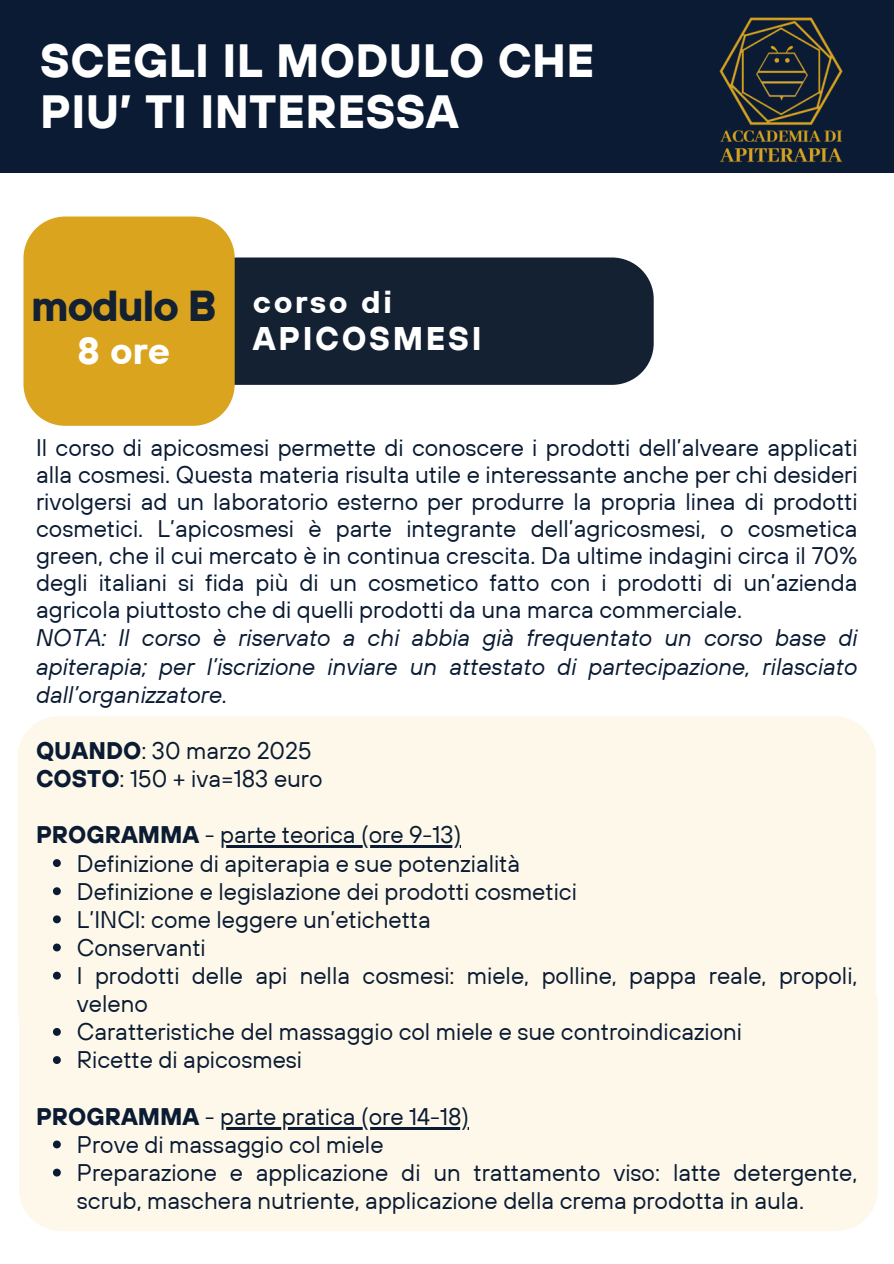
<style>
.page{position:relative;width:894px;height:1264px;background:#fff}
.page>*{position:absolute;margin:0;border:0;box-sizing:border-box;transform-origin:0 0}
.t1{font:700 46.5px/51.8px "TT Hoves";letter-spacing:.01em;color:#fff}
.t2{font:700 43.2px "TT Hoves";letter-spacing:-.035em;color:#142132}
.t3{font:700 37.5px "TT Hoves";color:#fff}
.t4{font:700 32.7px "TT Hoves";letter-spacing:.08em;color:#fff}
.t5{font:700 31.2px "TT Hoves";letter-spacing:.08em;color:#fff}
.t6{font:24px/27px "TT Hoves";color:#0a1b33}
.t7{font:italic 24px/28.2px "TT Hoves";color:#0a1b33;text-align:justify}
.s1{font-weight:700}
</style>
<div class="page">
<div style="left:0;top:0;width:893px;height:172px;background:#0a1b33"></div>
<img style="left:719px;top:17px;width:124px;height:146px">
<div style="left:234px;top:257px;width:419px;height:128px;background:#142132"></div>
<div style="left:23px;top:216px;width:211px;height:210px;background:#daa41f"></div>
<div style="left:17px;top:716px;width:858px;height:302px;background:#fdf8e9"></div>
<div style="left:19px;top:963px;width:858px;height:267px;background:#fdf8e9"></div>
<hr style="left:220px;top:845px;width:241px;height:2px;background:#0a1b33">
<svg style="left:53px;top:859px;width:8px;height:8px"></svg>
<svg style="left:53px;top:887px;width:8px;height:8px"></svg>
<svg style="left:53px;top:915px;width:8px;height:8px"></svg>
<svg style="left:53px;top:943px;width:8px;height:8px"></svg>
<svg style="left:53px;top:971px;width:8px;height:8px"></svg>
<svg style="left:53px;top:1027px;width:8px;height:8px"></svg>
<svg style="left:53px;top:1056px;width:8px;height:7px"></svg>
<hr style="left:220px;top:1126px;width:14px;height:3px;background:#0a1b33">
<hr style="left:234px;top:1126px;width:235px;height:3px;background:#0a1b33">
<svg style="left:53px;top:1140px;width:8px;height:8px"></svg>
<svg style="left:53px;top:1168px;width:8px;height:8px"></svg>
<h1 class="t1" style="left:40px;top:34px;width:555px">SCEGLI IL MODULO CHE<br>PIU’ TI INTERESSA</h1>
<h3 class="t2" style="left:31px;top:278px;width:187px">modulo B</h3>
<h2 class="t3" style="left:78px;top:326px;width:94px">8 ore</h2>
<p class="t5" style="left:253px;top:282px;width:140px">corso di</p>
<p class="t4" style="left:253px;top:318px;width:230px">APICOSMESI</p>
<h4 class="t6" style="left:36px;top:434px;width:822px;text-align:justify">Il corso di apicosmesi permette di conoscere i prodotti dell’alveare applicati alla cosmesi. Questa materia risulta utile e interessante anche per chi desideri rivolgersi ad un laboratorio esterno per produrre la propria linea di prodotti cosmetici. L’apicosmesi è parte integrante dell’agricosmesi, o cosmetica green, che il cui mercato è in continua crescita. Da ultime indagini circa il 70% degli italiani si fida più di un cosmetico fatto con i prodotti di un’azienda agricola piuttosto che di quelli prodotti da una marca commerciale.</h4>
<p class="t7" style="left:36px;top:623px;width:822px">NOTA: Il corso è riservato a chi abbia già frequentato un corso base di apiterapia; per l’iscrizione inviare un attestato di partecipazione, rilasciato dall’organizzatore.</p>
<p class="t6" style="left:36px;top:736px;width:277px"><span class="s1">QUANDO</span>: 30 marzo 2025</p>
<p class="t6" style="left:36px;top:764px;width:288px"><span class="s1">COSTO</span>: 150 + iva=183 euro</p>
<p class="t6" style="left:36px;top:821px;width:426px"><span class="s1">PROGRAMMA</span> - parte teorica (ore 9-13)</p>
<p class="t6" style="left:77px;top:848px;width:501px;line-height:28.2px">Definizione di apiterapia e sue potenzialità<br>Definizione e legislazione dei prodotti cosmetici</p>
<p class="t6" style="left:77px;top:905px;width:355px">L’INCI: come leggere un’etichetta</p>
<p class="t6" style="left:77px;top:933px;width:130px">Conservanti</p>
<p class="t6" style="left:77px;top:961px;width:782px;line-height:28.2px">I prodotti delle api nella cosmesi: miele, polline, pappa reale, propoli, veleno</p>
<p class="t6" style="left:77px;top:1017px;width:666px">Caratteristiche del massaggio col miele e sue controindicazioni</p>
<p class="t6" style="left:77px;top:1046px;width:227px">Ricette di apicosmesi</p>
<p class="t6" style="left:36px;top:1102px;width:434px"><span class="s1">PROGRAMMA</span> - parte pratica (ore 14-18)</p>
<p class="t6" style="left:77px;top:1129px;width:782px;line-height:28.2px">Prove di massaggio col miele<br>Preparazione e applicazione di un trattamento viso: latte detergente,</p>
<p class="t6" style="left:77px;top:1186px;width:728px">scrub, maschera nutriente, applicazione della crema prodotta in aula.</p>
</div>
